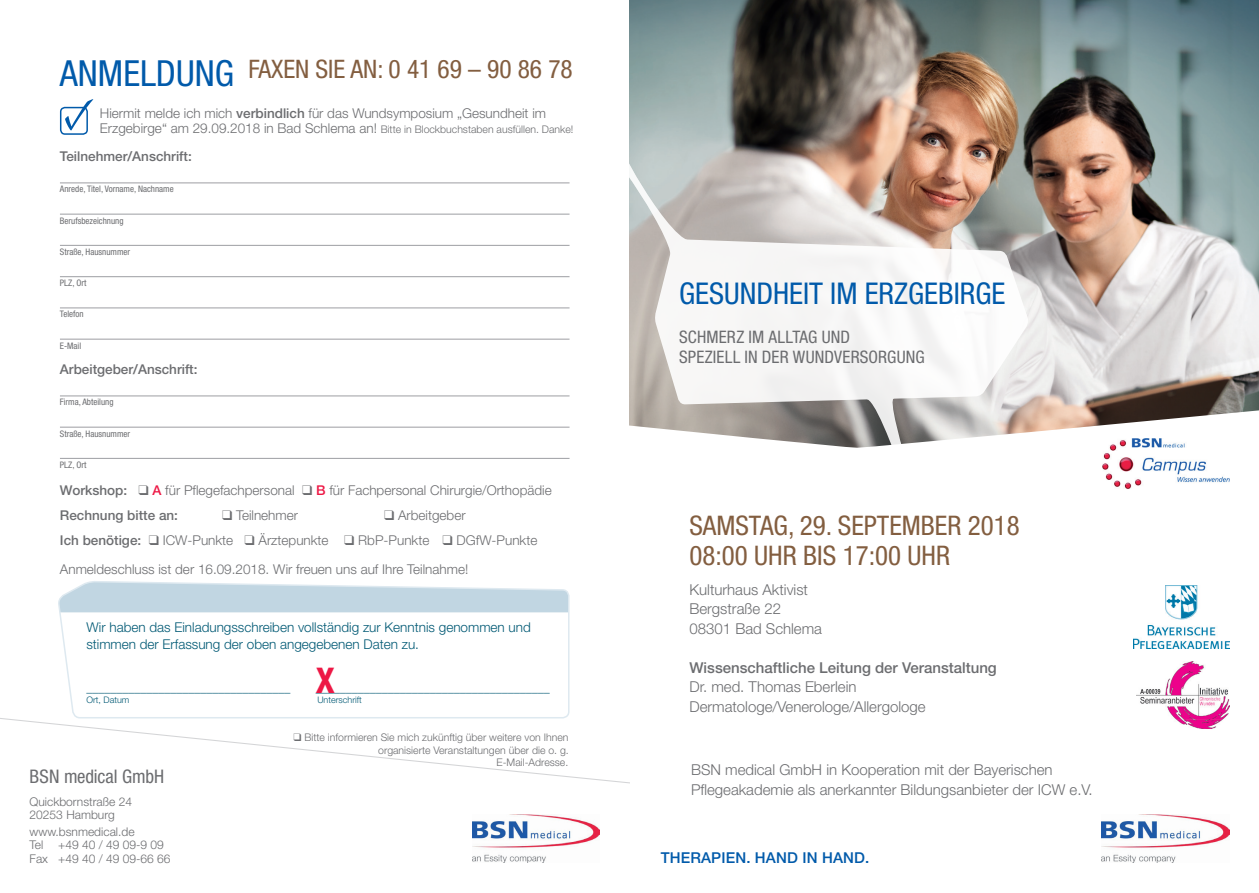
<style>
.page{position:relative;width:1259px;height:893px;background:#fff}
.page>*{position:absolute;margin:0;border:0;box-sizing:border-box;transform-origin:0 0}
.t1{font:700 condensed 35.4px "Helvetica Neue LT Std";color:#ed1845}
.t2{font:condensed 30px "Helvetica Neue LT Std";color:#015aaa}
.t3{font:condensed 27px/29.7px "Helvetica Neue LT Std";color:#835e40}
.t4{font:condensed 25.5px "Helvetica Neue LT Std";color:#835e40}
.t5{font:condensed 18.75px "Helvetica Neue LT Std";color:#6c6d70}
.t6{font:condensed 17.25px/19.5px "Helvetica Neue LT Std";letter-spacing:.01em;color:#6c6d70}
.t7{font:300 15px/19.5px "Helvetica Neue LT Std";color:#6c6d70}
.t8{font:500 15px "Helvetica Neue LT Std";color:#6c6d70}
.t9{font:500 15px "Helvetica Neue LT Std";letter-spacing:.01em;color:#015aaa}
.t10{font:300 13.5px/25px "Helvetica Neue LT Std";color:#6c6d70}
.t11{font:300 13.5px/16.2px "Helvetica Neue LT Std";color:#005974}
.t12{font:500 13.5px "Helvetica Neue LT Std";color:#6c6d70}
.t13{font:300 12px/13.5px "Helvetica Neue LT Std";color:#6c6d70}
.t14{font:300 12px "Helvetica Neue LT Std";color:#005974}
.t15{font:300 10.5px/12.6px "Helvetica Neue LT Std";color:#6c6d70;text-align:right}
.t16{font:condensed 9px "Helvetica Neue LT Std";color:#6c6d70}
.t17{font:300 9px "Helvetica Neue LT Std";color:#005974}
.s1{font-size:36px;color:#015aaa}
.s2{font-weight:500}
.s3{font-size:10.5px}
.s4{font-weight:500;color:#ed1845}
</style>
<div class="page">
<svg style="left:0;top:718px;width:629px;height:66px"></svg>
<img style="left:472px;top:815px;width:127px;height:48px">
<img style="left:629px;top:0;width:630px;height:400px">
<svg style="left:629px;top:400px;width:630px;height:82px"></svg>
<img style="left:1110px;top:438px;width:119px;height:51px">
<img style="left:1110px;top:815px;width:119px;height:48px">
<div style="left:60px;top:107px;width:28px;height:28px;border:2px solid #015aaa;border-radius:4px"></div>
<svg style="left:65px;top:99px;width:28px;height:31px"></svg>
<hr style="left:60px;top:182px;width:509px;height:1px;background:#a8a9ad">
<hr style="left:60px;top:214px;width:509px;height:1px;background:#a8a9ad">
<hr style="left:60px;top:245px;width:509px;height:1px;background:#a8a9ad">
<hr style="left:60px;top:276px;width:509px;height:1px;background:#a8a9ad">
<hr style="left:60px;top:307px;width:509px;height:1px;background:#a8a9ad">
<hr style="left:60px;top:339px;width:509px;height:1px;background:#a8a9ad">
<hr style="left:60px;top:395px;width:509px;height:1px;background:#a8a9ad">
<hr style="left:60px;top:427px;width:509px;height:1px;background:#a8a9ad">
<hr style="left:60px;top:458px;width:509px;height:1px;background:#a8a9ad">
<svg style="left:654px;top:239px;width:375px;height:165px;fill:#f7f6f6"></svg>
<svg style="left:629px;top:117px;width:64px;height:152px;background:#c2c7c5"></svg>
<svg style="left:866px;top:384px;width:244px;height:478px"></svg>
<img style="left:1133px;top:585px;width:96px;height:63px">
<img style="left:1136px;top:662px;width:93px;height:67px">
<svg style="left:58px;top:581px;width:512px;height:153px"></svg>
<h3 class="t4" style="left:60px;top:54px;width:514px"><span class="s1">anmeldung</span> Faxen Sie an: 0 41 69 – 90 86 78</h3>
<p class="t10" style="left:100px;top:105px;width:475px;line-height:15.8px">Hiermit melde ich mich <span class="s2">verbindlich</span> für das Wundsymposium „Gesundheit im<br>Erzgebirge“ am 29.09.2018 in Bad Schlema an! <span class="s3">Bitte in Blockbuchstaben ausfüllen. Danke!</span></p>
<p class="t12" style="left:60px;top:148px;width:133px">Teilnehmer/Anschrift:</p>
<p class="t16" style="left:60px;top:184px;width:115px">Anrede, Titel, Vorname, Nachname</p>
<p class="t16" style="left:60px;top:215px;width:65px">Berufsbezeichnung</p>
<p class="t16" style="left:60px;top:247px;width:72px">Straße, Hausnummer</p>
<p class="t16" style="left:60px;top:278px;width:28px">PLZ, Ort</p>
<p class="t16" style="left:60px;top:309px;width:25px">Telefon</p>
<p class="t16" style="left:60px;top:340px;width:23px">E-Mail</p>
<p class="t12" style="left:60px;top:361px;width:139px">Arbeitgeber/Anschrift:</p>
<p class="t16" style="left:60px;top:397px;width:55px">Firma, Abteilung</p>
<p class="t16" style="left:60px;top:428px;width:72px">Straße, Hausnummer</p>
<p class="t16" style="left:60px;top:460px;width:28px">PLZ, Ort</p>
<p class="t10" style="left:60px;top:477px;width:493px"><span class="s2">Workshop:</span> ❑ <span class="s4">A</span> für Pflegefachpersonal ❑ <span class="s4">B</span> für Fachpersonal Chirurgie/Orthopädie<br><span class="s2">Rechnung bitte an:</span></p>
<p class="t10" style="left:60px;top:502px;width:479px;text-indent:324px">❑ Arbeitgeber<br><span class="s2">Ich benötige:</span> ❑ ICW-Punkte ❑ Ärztepunkte ❑ RbP-Punkte ❑ DGfW-Punkte</p>
<p class="t10" style="left:60px;top:556px;width:410px">Anmeldeschluss ist der 16.09.2018. Wir freuen uns auf Ihre Teilnahme!</p>
<p class="t10" style="left:222px;top:502px;width:78px">❑ Teilnehmer</p>
<p class="t11" style="left:86px;top:619px;width:446px">Wir haben das Einladungsschreiben vollständig zur Kenntnis genommen und stimmen der Erfassung der oben angegebenen Daten zu.</p>
<h1 class="t1" style="left:316px;top:659px;width:21px">X</h1>
<p class="t14" style="left:86px;top:681px;width:205px">__________________________________</p>
<p class="t14" style="left:316px;top:681px;width:235px">_______________________________________</p>
<p class="t17" style="left:86px;top:694px;width:45px">Ort, Datum</p>
<p class="t17" style="left:317px;top:694px;width:46px">Unterschrift</p>
<h3 class="t5" style="left:30px;top:765px;width:136px">BSN medical GmbH</h3>
<p class="t13" style="left:30px;top:794px;width:104px">Quickbornstraße 24<br>20253 Hamburg</p>
<p class="t13" style="left:30px;top:824px;width:142px">www.bsnmedical.de<br>Tel +49 40 / 49 09-9 09<br>Fax +49 40 / 49 09-66 66</p>
<p class="t15" style="left:293px;top:731px;width:277px">❑ Bitte informieren Sie mich zukünftig über weitere von Ihnen organisierte Veranstaltungen über die o. g.<br>E-Mail-Adresse.</p>
<h2 class="t2" style="left:679px;top:276px;width:328px">Gesundheit im Erzgebirge</h2>
<p class="t6" style="left:679px;top:327px;width:237px">Schmerz im Alltag und speziell in der Wundversorgung</p>
<h3 class="t3" style="left:689px;top:510px;width:332px">Samstag, 29. September 2018<br>08:00 Uhr bis 17:00 Uhr</h3>
<p class="t7" style="left:689px;top:580px;width:134px">Kulturhaus Aktivist<br>Bergstraße 22<br>08301 Bad Schlema</p>
<p class="t8" style="left:689px;top:659px;width:309px">Wissenschaftliche Leitung der Veranstaltung</p>
<p class="t7" style="left:689px;top:677px;width:238px">Dr. med. Thomas Eberlein<br>Dermatologe/Venerologe/Allergologe</p>
<p class="t7" style="left:691px;top:760px;width:403px">BSN medical GmbH in Kooperation mit der Bayerischen<br>Pflegeakademie als anerkannter Bildungsanbieter der ICW e.V.</p>
<p class="t9" style="left:660px;top:848px;width:210px">TherapieN. Hand in hand.</p>
</div>
